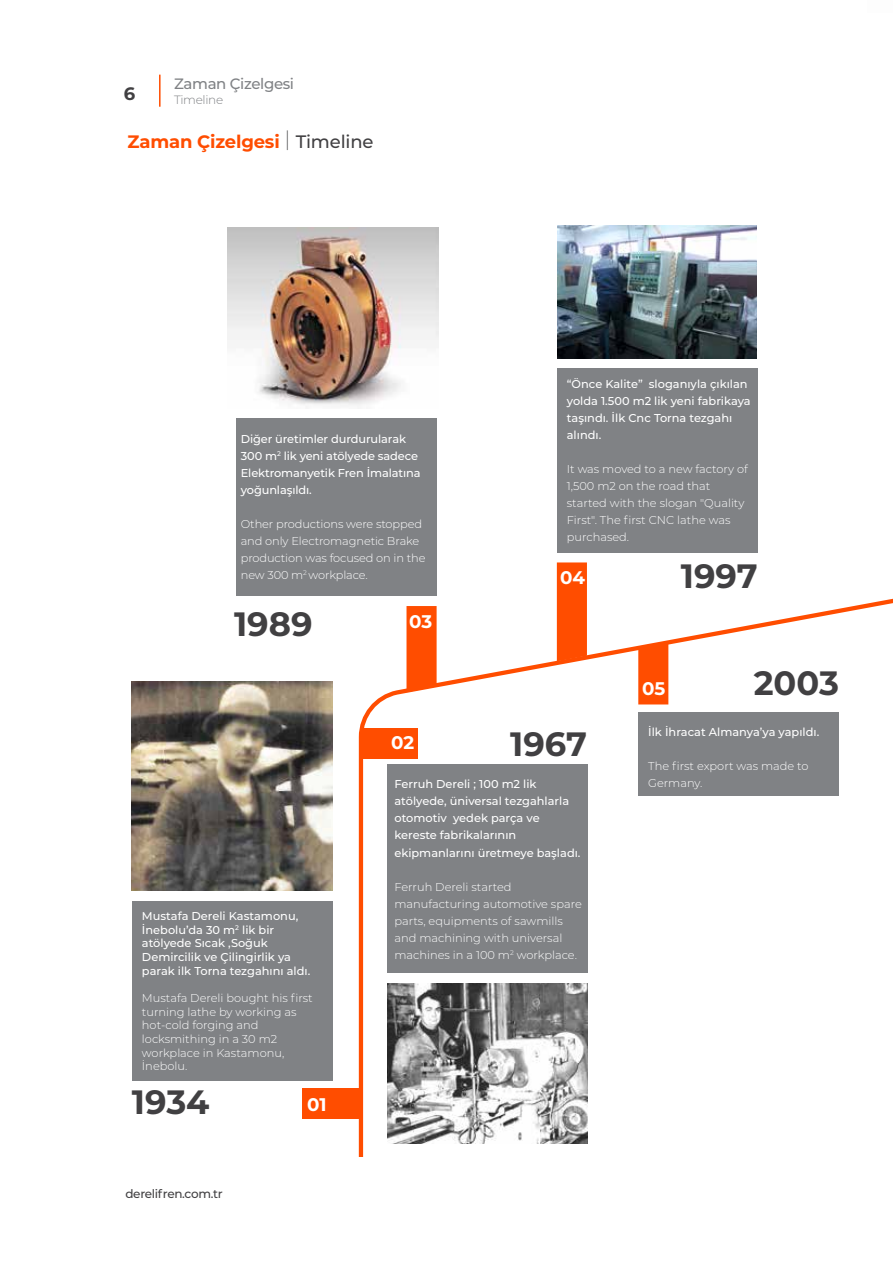
<style>
.page{position:relative;width:893px;height:1263px;background:#fff}
.page>*{position:absolute;margin:0;border:0;box-sizing:border-box;transform-origin:0 0}
.t1{font:700 33.75px "Montserrat";color:#414042}
.t2{font:700 18.3px "Montserrat";letter-spacing:-.005em;color:#fff}
.t3{font:700 18px "Montserrat";letter-spacing:-.01em;color:#ff4d00}
.t4{font:700 18px "Montserrat";color:#414042}
.t5{font:500 15px "Montserrat";letter-spacing:-.025em;color:#808285}
.t6{font:500 12px "Montserrat";letter-spacing:-.025em;color:#414042}
.t7{font:300 12px "Montserrat";letter-spacing:-.025em;color:#808285}
.t8{font:300 11.4px/17.1px "Montserrat";color:#fff}
.t9{font:500 11.4px/17.1px "Montserrat";color:#fff}
.s1{font-weight:200;font-size:21px;color:#414042}
.s2{font-weight:500;color:#414042}
</style>
<div class="page">
<hr style="left:159px;top:75px;width:2px;height:32px;background:#ff4d00">
<img style="left:228px;top:228px;width:129px;height:177px">
<svg style="left:357px;top:225px;width:536px;height:932px"></svg>
<svg style="left:406px;top:606px;width:31px;height:86px;background:#ff550c"></svg>
<div style="left:236px;top:419px;width:201px;height:177px;background:#808285"></div>
<div style="left:302px;top:1088px;width:61px;height:31px;background:#ff4d00"></div>
<div style="left:132px;top:901px;width:200px;height:180px;background:#808285"></div>
<img style="left:132px;top:682px;width:200px;height:209px">
<div style="left:361px;top:729px;width:56px;height:30px;background:#ff4d00"></div>
<div style="left:387px;top:764px;width:201px;height:209px;background:#808285"></div>
<img style="left:388px;top:983px;width:199px;height:160px">
<div style="left:638px;top:641px;width:30px;height:63px;background:#ff4d00"></div>
<div style="left:638px;top:712px;width:201px;height:83px;background:#808285"></div>
<div style="left:557px;top:562px;width:30px;height:99px;background:#ff4d00"></div>
<div style="left:557px;top:368px;width:200px;height:185px;background:#808285"></div>
<img style="left:557px;top:226px;width:200px;height:133px">
<h3 class="t4" style="left:124px;top:80px;width:13px">6</h3>
<h3 class="t5" style="left:174px;top:73px;width:121px">Zaman Çizelgesi</h3>
<p class="t7" style="left:174px;top:92px;width:51px">Timeline</p>
<h3 class="t3" style="left:128px;top:129px;width:247px">Zaman Çizelgesi <span class="s1">|</span> <span class="s2">Timeline</span></h3>
<p class="t9" style="left:241px;top:429px;width:181px">Diğer üretimler durdurularak<br>300 m<sup>2</sup> lik yeni atölyede sadece<br>Elektromanyetik Fren İmalatına yoğunlaşıldı.</p>
<p class="t8" style="left:241px;top:515px;width:186px">Other productions were stopped and only Electromagnetic Brake production was focused on in the new 300 m<sup>2</sup> workplace.</p>
<h1 class="t1" style="left:234px;top:599px;width:80px">1989</h1>
<h2 class="t2" style="left:409px;top:608px;width:25px">03</h2>
<p class="t9" style="left:567px;top:374px;width:185px">“Önce Kalite” sloganıyla çıkılan yolda 1.500 m2 lik yeni fabrikaya taşındı. İlk Cnc Torna tezgahı alındı.</p>
<p class="t8" style="left:567px;top:460px;width:183px">It was moved to a new factory of<br>1,500 m2 on the road that started with the slogan "Quality<br>First". The first CNC lathe was purchased.</p>
<h2 class="t2" style="left:560px;top:564px;width:26px">04</h2>
<h1 class="t1" style="left:681px;top:552px;width:78px">1997</h1>
<p class="t9" style="left:142px;top:909px;width:170px;line-height:13.6px">Mustafa Dereli Kastamonu,<br>İnebolu’da 30 m<sup>2</sup> lik bir atölyede Sıcak ,Soğuk<br>Demircilik ve Çilingirlik ya parak ilk Torna tezgahını aldı.</p>
<p class="t8" style="left:142px;top:991px;width:172px;line-height:13.6px">Mustafa Dereli bought his first turning lathe by working as hot-cold forging and locksmithing in a 30 m2 workplace in Kastamonu,<br>İnebolu.</p>
<h1 class="t1" style="left:132px;top:1077px;width:79px">1934</h1>
<p class="t6" style="left:125px;top:1185px;width:99px">derelifren.com.tr</p>
<h2 class="t2" style="left:307px;top:1091px;width:21px">01</h2>
<h1 class="t1" style="left:510px;top:719px;width:78px">1967</h1>
<h2 class="t2" style="left:391px;top:729px;width:25px">02</h2>
<p class="t9" style="left:394px;top:775px;width:188px">Ferruh Dereli ; 100 m2 lik atölyede, üniversal tezgahlarla otomotiv yedek parça ve kereste fabrikalarının ekipmanlarını üretmeye başladı.</p>
<p class="t8" style="left:394px;top:878px;width:189px">Ferruh Dereli started manufacturing automotive spare parts, equipments of sawmills and machining with universal machines in a 100 m<sup>2</sup> workplace.</p>
<h1 class="t1" style="left:754px;top:659px;width:87px">2003</h1>
<h2 class="t2" style="left:642px;top:675px;width:25px">05</h2>
<p class="t9" style="left:648px;top:722px;width:172px">İlk İhracat Almanya’ya yapıldı.</p>
<p class="t8" style="left:648px;top:757px;width:162px">The first export was made to<br>Germany.</p>
</div>
